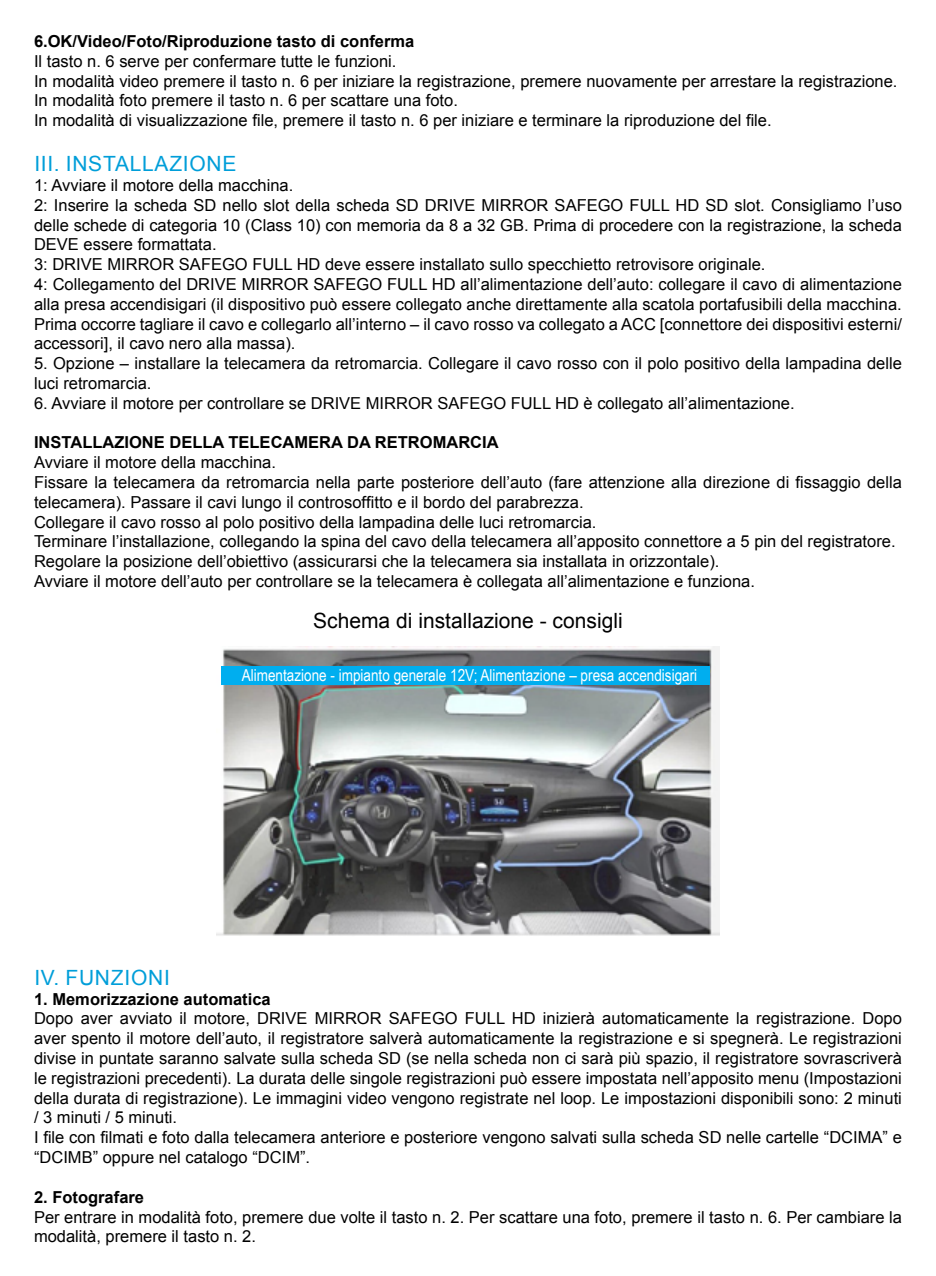
<style>
.page{position:relative;width:936px;height:1276px;background:#fff}
.page>*{position:absolute;margin:0;border:0;box-sizing:border-box;transform-origin:0 0}
.t1{font:21px "Arial";color:#000}
.t2{font:21px "Arial";letter-spacing:.035em;color:#009ed9}
.t3{font:16.5px/19.8px "Arial";color:#000}
.t4{font:700 16.5px "Arial";color:#000}
.t5{font:16.5px "Arial Narrow";color:#fff}
</style>
<div class="page">
<img style="left:216px;top:646px;width:503px;height:290px">
<div style="left:221px;top:666px;width:489px;height:18px;background:#00aeef"></div>
<p class="t4" style="left:34px;top:29px;width:382px">6.OK/Video/Foto/Riproduzione tasto di conferma</p>
<p class="t3" style="left:34px;top:51px;width:864px">Il tasto n. 6 serve per confermare tutte le funzioni.<br>In modalità video premere il tasto n. 6 per iniziare la registrazione, premere nuovamente per arrestare la registrazione.<br>In modalità foto premere il tasto n. 6 per scattare una foto.<br>In modalità di visualizzazione file, premere il tasto n. 6 per iniziare e terminare la riproduzione del file.</p>
<p class="t2" style="left:34px;top:149px;width:204px">III. INSTALLAZIONE</p>
<p class="t3" style="left:34px;top:175px;width:869px">1: Avviare il motore della macchina.<br>2: Inserire la scheda SD nello slot della scheda SD DRIVE MIRROR SAFEGO FULL HD SD slot. Consigliamo l’uso delle schede di categoria 10 (Class 10) con memoria da 8 a 32 GB. Prima di procedere con la registrazione, la scheda DEVE essere formattata.<br>3: DRIVE MIRROR SAFEGO FULL HD deve essere installato sullo specchietto retrovisore originale.<br>4: Collegamento del DRIVE MIRROR SAFEGO FULL HD all’alimentazione dell’auto: collegare il cavo di alimentazione alla presa accendisigari (il dispositivo può essere collegato anche direttamente alla scatola portafusibili della macchina.<br>Prima occorre tagliare il cavo e collegarlo all’interno – il cavo rosso va collegato a ACC [connettore dei dispositivi esterni/ accessori], il cavo nero alla massa).</p>
<p class="t3" style="left:34px;top:353px;width:869px">5. Opzione – installare la telecamera da retromarcia. Collegare il cavo rosso con il polo positivo della lampadina delle luci retromarcia.</p>
<p class="t3" style="left:34px;top:393px;width:762px">6. Avviare il motore per controllare se DRIVE MIRROR SAFEGO FULL HD è collegato all’alimentazione.</p>
<p class="t4" style="left:34px;top:431px;width:466px">INSTALLAZIONE DELLA TELECAMERA DA RETROMARCIA</p>
<p class="t3" style="left:34px;top:452px;width:869px">Avviare il motore della macchina.<br>Fissare la telecamera da retromarcia nella parte posteriore dell’auto (fare attenzione alla direzione di fissaggio della telecamera). Passare il cavi lungo il controsoffitto e il bordo del parabrezza.<br>Collegare il cavo rosso al polo positivo della lampadina delle luci retromarcia.<br>Terminare l’installazione, collegando la spina del cavo della telecamera all’apposito connettore a 5 pin del registratore.<br>Regolare la posizione dell’obiettivo (assicurarsi che la telecamera sia installata in orizzontale).<br>Avviare il motore dell’auto per controllare se la telecamera è collegata all’alimentazione e funziona.</p>
<p class="t1" style="left:313px;top:606px;width:311px">Schema di installazione - consigli</p>
<p class="t5" style="left:242px;top:663px;width:457px">Alimentazione - impianto generale 12V; Alimentazione – presa accendisigari</p>
<p class="t2" style="left:34px;top:963px;width:137px">IV. FUNZIONI</p>
<p class="t4" style="left:34px;top:987px;width:238px">1. Memorizzazione automatica</p>
<p class="t3" style="left:34px;top:1008px;width:869px">Dopo aver avviato il motore, DRIVE MIRROR SAFEGO FULL HD inizierà automaticamente la registrazione. Dopo aver spento il motore dell’auto, il registratore salverà automaticamente la registrazione e si spegnerà. Le registrazioni divise in puntate saranno salvate sulla scheda SD (se nella scheda non ci sarà più spazio, il registratore sovrascriverà le registrazioni precedenti). La durata delle singole registrazioni può essere impostata nell’apposito menu (Impostazioni della durata di registrazione). Le immagini video vengono registrate nel loop. Le impostazioni disponibili sono: 2 minuti / 3 minuti / 5 minuti.<br>I file con filmati e foto dalla telecamera anteriore e posteriore vengono salvati sulla scheda SD nelle cartelle “DCIMA” e “DCIMB” oppure nel catalogo “DCIM”.</p>
<p class="t4" style="left:34px;top:1185px;width:112px">2. Fotografare</p>
<p class="t3" style="left:34px;top:1206px;width:869px">Per entrare in modalità foto, premere due volte il tasto n. 2. Per scattare una foto, premere il tasto n. 6. Per cambiare la modalità, premere il tasto n. 2.</p>
</div>
